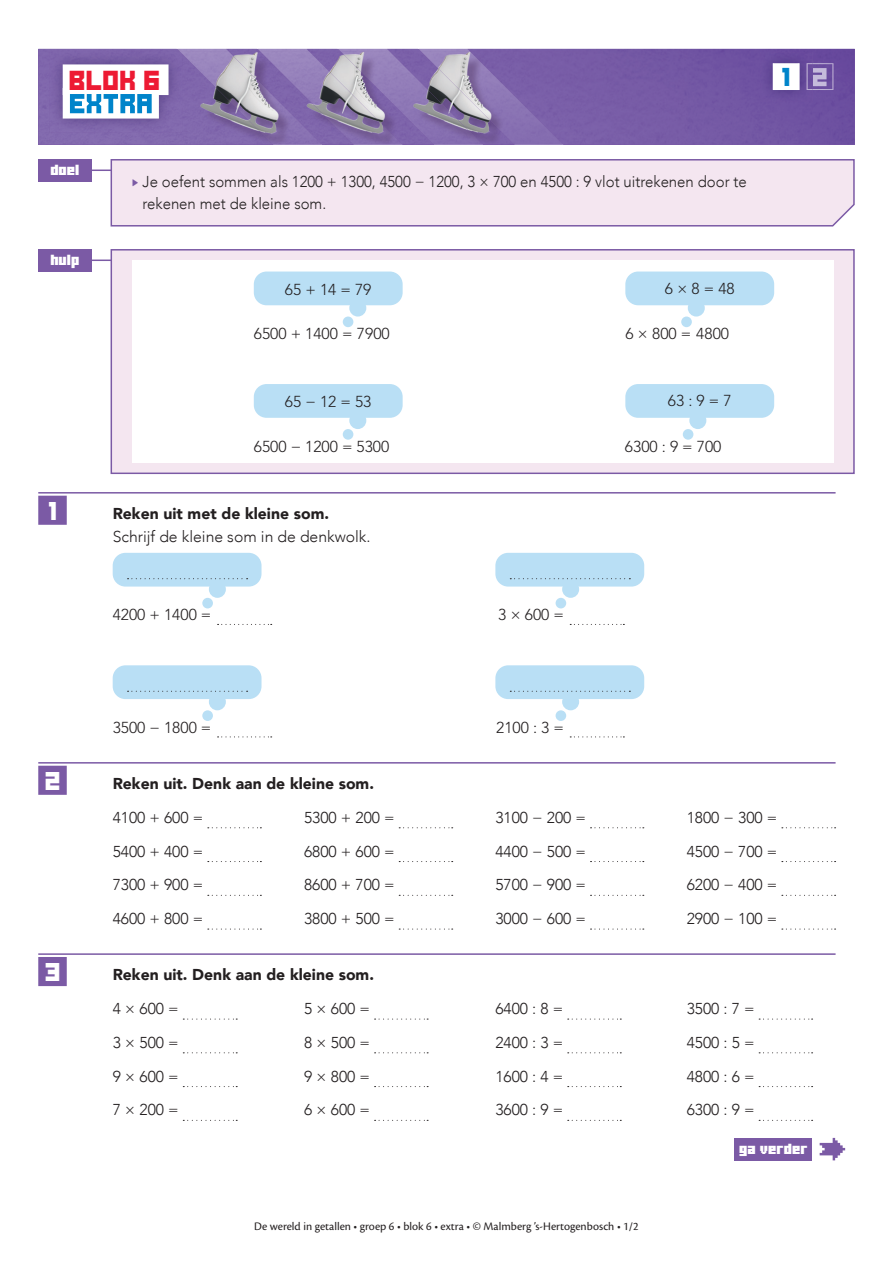
<style>
.page{position:relative;width:893px;height:1263px;background:#fff}
.page>*{position:absolute;margin:0;border:0;box-sizing:border-box;transform-origin:0 0}
.t1{font:19.2px "Ode to Idle Gaming";color:#ed1a33}
.t2{font:18.15px "Ode to Idle Gaming";color:#0084ca}
.t3{font:18px "Ode to Idle Gaming";color:#fff}
.t4{font:300 15.75px/33.8px "Avenir";color:#231f20;text-align:justify}
.t5{font:300 15.75px "Avenir LT Std";color:#231f20}
.t6{font:300 15.75px/22.5px "Avenir";color:#231f20;scale:.95 1}
.t7{font:900 15.75px "Avenir";color:#231f20}
.t8{font:12px "Cronos Pro";color:#231f20}
.t9{font:10.5px "Minercraftory";letter-spacing:.01em;color:#fff}
</style>
<div class="page">
<img style="left:38px;top:49px;width:817px;height:96px">
<img style="left:39px;top:51px;width:648px;height:94px">
<img style="left:49px;top:51px;width:113px;height:81px">
<svg style="left:162px;top:48px;width:409px;height:97px;background:#8e7bae"></svg>
<div style="left:63px;top:64px;width:106px;height:31px;background:#fff"></div>
<div style="left:63px;top:88px;width:96px;height:31px;background:#fff"></div>
<svg style="left:70px;top:94px;width:82px;height:19px"></svg>
<hr style="left:81px;top:170px;width:32px;height:1px;background:#7b5aa5">
<div style="left:110px;top:159px;width:745px;height:68px;background:#f4e6f0"></div>
<div style="left:38px;top:159px;width:53px;height:23px;background:#7b5aa5"></div>
<hr style="left:81px;top:260px;width:32px;height:1px;background:#7b5aa5">
<div style="left:111px;top:249px;width:744px;height:225px;background:#f4e6f0;border:2px solid #7b5aa5"></div>
<div style="left:132px;top:260px;width:701px;height:203px;background:#fff"></div>
<div style="left:349px;top:299px;width:17px;height:18px;background:#b9dff5;border-radius:50%"></div>
<div style="left:343px;top:317px;width:10px;height:10px;background:#b9dff5;border-radius:50%"></div>
<div style="left:254px;top:272px;width:149px;height:33px;background:#b9dff5;border-radius:13px"></div>
<div style="left:688px;top:299px;width:17px;height:18px;background:#b9dff5;border-radius:50%"></div>
<div style="left:681px;top:317px;width:11px;height:10px;background:#b9dff5;border-radius:50%"></div>
<div style="left:625px;top:272px;width:149px;height:33px;background:#b9dff5;border-radius:13px"></div>
<div style="left:349px;top:412px;width:17px;height:17px;background:#b9dff5;border-radius:50%"></div>
<div style="left:343px;top:429px;width:10px;height:11px;background:#b9dff5;border-radius:50%"></div>
<div style="left:254px;top:384px;width:149px;height:34px;background:#b9dff5;border-radius:13px"></div>
<div style="left:689px;top:412px;width:17px;height:17px;background:#b9dff5;border-radius:50%"></div>
<div style="left:683px;top:429px;width:10px;height:11px;background:#b9dff5;border-radius:50%"></div>
<div style="left:625px;top:384px;width:149px;height:34px;background:#b9dff5;border-radius:13px"></div>
<div style="left:38px;top:249px;width:53px;height:23px;background:#7b5aa5"></div>
<svg style="left:820px;top:1138px;width:25px;height:22px"></svg>
<div style="left:734px;top:1138px;width:78px;height:22px;background:#7b5aa5"></div>
<hr style="left:38px;top:492px;width:798px;height:1px;background:#7b5aa5">
<div style="left:38px;top:496px;width:29px;height:29px;background:#7b5aa5"></div>
<hr style="left:38px;top:762px;width:798px;height:1px;background:#7b5aa5">
<div style="left:38px;top:766px;width:29px;height:29px;background:#7b5aa5"></div>
<hr style="left:38px;top:953px;width:798px;height:2px;background:#7b5aa5">
<div style="left:38px;top:957px;width:29px;height:29px;background:#7b5aa5"></div>
<div style="left:209px;top:581px;width:17px;height:17px;background:#b9dff5;border-radius:50%"></div>
<div style="left:202px;top:598px;width:11px;height:10px;background:#b9dff5;border-radius:50%"></div>
<div style="left:113px;top:553px;width:148px;height:34px;background:#b9dff5;border-radius:13px"></div>
<svg style="left:218px;top:624px;width:54px;height:1px"></svg>
<svg style="left:128px;top:578px;width:120px;height:1px"></svg>
<div style="left:562px;top:581px;width:17px;height:17px;background:#b9dff5;border-radius:50%"></div>
<div style="left:556px;top:598px;width:10px;height:10px;background:#b9dff5;border-radius:50%"></div>
<div style="left:495px;top:553px;width:149px;height:34px;background:#b9dff5;border-radius:13px"></div>
<svg style="left:570px;top:624px;width:54px;height:1px"></svg>
<svg style="left:510px;top:578px;width:120px;height:1px"></svg>
<div style="left:209px;top:693px;width:17px;height:17px;background:#b9dff5;border-radius:50%"></div>
<div style="left:202px;top:710px;width:11px;height:11px;background:#b9dff5;border-radius:50%"></div>
<div style="left:113px;top:665px;width:148px;height:34px;background:#b9dff5;border-radius:13px"></div>
<svg style="left:218px;top:736px;width:54px;height:1px"></svg>
<svg style="left:128px;top:691px;width:120px;height:1px"></svg>
<div style="left:562px;top:693px;width:17px;height:17px;background:#b9dff5;border-radius:50%"></div>
<div style="left:556px;top:710px;width:10px;height:11px;background:#b9dff5;border-radius:50%"></div>
<div style="left:495px;top:665px;width:149px;height:34px;background:#b9dff5;border-radius:13px"></div>
<svg style="left:570px;top:736px;width:54px;height:1px"></svg>
<svg style="left:510px;top:691px;width:120px;height:1px"></svg>
<svg style="left:208px;top:827px;width:53px;height:1px"></svg>
<svg style="left:208px;top:861px;width:53px;height:1px"></svg>
<svg style="left:208px;top:895px;width:53px;height:1px"></svg>
<svg style="left:208px;top:929px;width:53px;height:1px"></svg>
<svg style="left:399px;top:827px;width:54px;height:1px"></svg>
<svg style="left:399px;top:861px;width:54px;height:1px"></svg>
<svg style="left:399px;top:895px;width:54px;height:1px"></svg>
<svg style="left:399px;top:929px;width:54px;height:1px"></svg>
<svg style="left:590px;top:827px;width:54px;height:1px"></svg>
<svg style="left:590px;top:861px;width:54px;height:1px"></svg>
<svg style="left:590px;top:895px;width:54px;height:1px"></svg>
<svg style="left:590px;top:929px;width:54px;height:1px"></svg>
<svg style="left:782px;top:827px;width:54px;height:1px"></svg>
<svg style="left:782px;top:861px;width:54px;height:1px"></svg>
<svg style="left:782px;top:895px;width:54px;height:1px"></svg>
<svg style="left:782px;top:929px;width:54px;height:1px"></svg>
<svg style="left:183px;top:1019px;width:54px;height:1px"></svg>
<svg style="left:183px;top:1052px;width:54px;height:1px"></svg>
<svg style="left:183px;top:1086px;width:54px;height:1px"></svg>
<svg style="left:183px;top:1120px;width:54px;height:1px"></svg>
<svg style="left:375px;top:1019px;width:53px;height:1px"></svg>
<svg style="left:375px;top:1052px;width:53px;height:1px"></svg>
<svg style="left:375px;top:1086px;width:53px;height:1px"></svg>
<svg style="left:375px;top:1120px;width:53px;height:1px"></svg>
<svg style="left:568px;top:1019px;width:53px;height:1px"></svg>
<svg style="left:568px;top:1052px;width:53px;height:1px"></svg>
<svg style="left:568px;top:1086px;width:53px;height:1px"></svg>
<svg style="left:568px;top:1120px;width:53px;height:1px"></svg>
<svg style="left:759px;top:1019px;width:54px;height:1px"></svg>
<svg style="left:759px;top:1052px;width:54px;height:1px"></svg>
<svg style="left:759px;top:1086px;width:54px;height:1px"></svg>
<svg style="left:759px;top:1120px;width:54px;height:1px"></svg>
<img style="left:812px;top:63px;width:21px;height:27px">
<img style="left:813px;top:68px;width:13px;height:18px">
<img style="left:760px;top:52px;width:52px;height:49px">
<div style="left:773px;top:64px;width:26px;height:26px;background:#fff"></div>
<div style="left:773px;top:63px;width:27px;height:27px;border:1px solid #fff"></div>
<svg style="left:133px;top:179px;width:5px;height:8px"></svg>
<p class="t1" style="left:70px;top:72px;width:93px">Blok 6</p>
<p class="t9" style="left:50px;top:162px;width:31px">doel</p>
<p class="t9" style="left:50px;top:252px;width:31px">hulp</p>
<p class="t6" style="left:142px;top:170px;width:638px">Je oefent sommen als 1200 + 1300, 4500 − 1200, 3 × 700 en 4500 : 9 vlot uitrekenen door te rekenen met de kleine som.</p>
<p class="t5" style="left:285px;top:280px;width:88px">65 + 14 = 79</p>
<p class="t5" style="left:665px;top:279px;width:72px">6 × 8 = 48</p>
<p class="t5" style="left:254px;top:324px;width:137px">6500 + 1400 = 7900</p>
<p class="t5" style="left:625px;top:324px;width:105px">6 × 800 = 4800</p>
<p class="t5" style="left:285px;top:392px;width:88px">65 − 12 = 53</p>
<p class="t5" style="left:668px;top:392px;width:65px">63 : 9 = 7</p>
<p class="t5" style="left:254px;top:437px;width:137px">6500 − 1200 = 5300</p>
<p class="t5" style="left:625px;top:437px;width:98px">6300 : 9 = 700</p>
<p class="t3" style="left:49px;top:503px;width:10px">1</p>
<p class="t7" style="left:113px;top:500px;width:218px">Reken uit met de kleine som.</p>
<p class="t4" style="left:113px;top:519px;width:259px">Schrijf de kleine som in de denkwolk.</p>
<p class="t5" style="left:113px;top:606px;width:100px">4200 + 1400 =</p>
<p class="t5" style="left:498px;top:606px;width:68px">3 × 600 =</p>
<p class="t2" style="left:782px;top:69px;width:11px">1</p>
<p class="t5" style="left:113px;top:718px;width:100px">3500 − 1800 =</p>
<p class="t5" style="left:496px;top:718px;width:69px">2100 : 3 =</p>
<p class="t3" style="left:46px;top:773px;width:17px">2</p>
<p class="t7" style="left:113px;top:770px;width:263px">Reken uit. Denk aan de kleine som.</p>
<p class="t4" style="left:113px;top:800px;width:92px">4100 + 600 = 5400 + 400 = 7300 + 900 = 4600 + 800 =</p>
<p class="t4" style="left:304px;top:800px;width:92px">5300 + 200 = 6800 + 600 = 8600 + 700 = 3800 + 500 =</p>
<p class="t4" style="left:495px;top:800px;width:92px">3100 − 200 = 4400 − 500 = 5700 − 900 = 3000 − 600 =</p>
<p class="t4" style="left:687px;top:800px;width:92px">1800 − 300 = 4500 − 700 = 6200 − 400 = 2900 − 100 =</p>
<p class="t3" style="left:46px;top:964px;width:17px">3</p>
<p class="t7" style="left:113px;top:961px;width:263px">Reken uit. Denk aan de kleine som.</p>
<p class="t4" style="left:113px;top:992px;width:68px">4 × 600 = 3 × 500 = 9 × 600 = 7 × 200 =</p>
<p class="t4" style="left:304px;top:992px;width:68px">5 × 600 = 8 × 500 = 9 × 800 = 6 × 600 =</p>
<p class="t4" style="left:495px;top:992px;width:69px">6400 : 8 = 2400 : 3 = 1600 : 4 = 3600 : 9 =</p>
<p class="t4" style="left:687px;top:992px;width:69px">3500 : 7 = 4500 : 5 = 4800 : 6 = 6300 : 9 =</p>
<p class="t8" style="left:254px;top:1219px;width:386px">De wereld in getallen • groep 6 • blok 6 • extra • © Malmberg ’s-Hertogenbosch • 1/2</p>
<p class="t9" style="left:739px;top:1141px;width:70px">ga verder</p>
</div>
